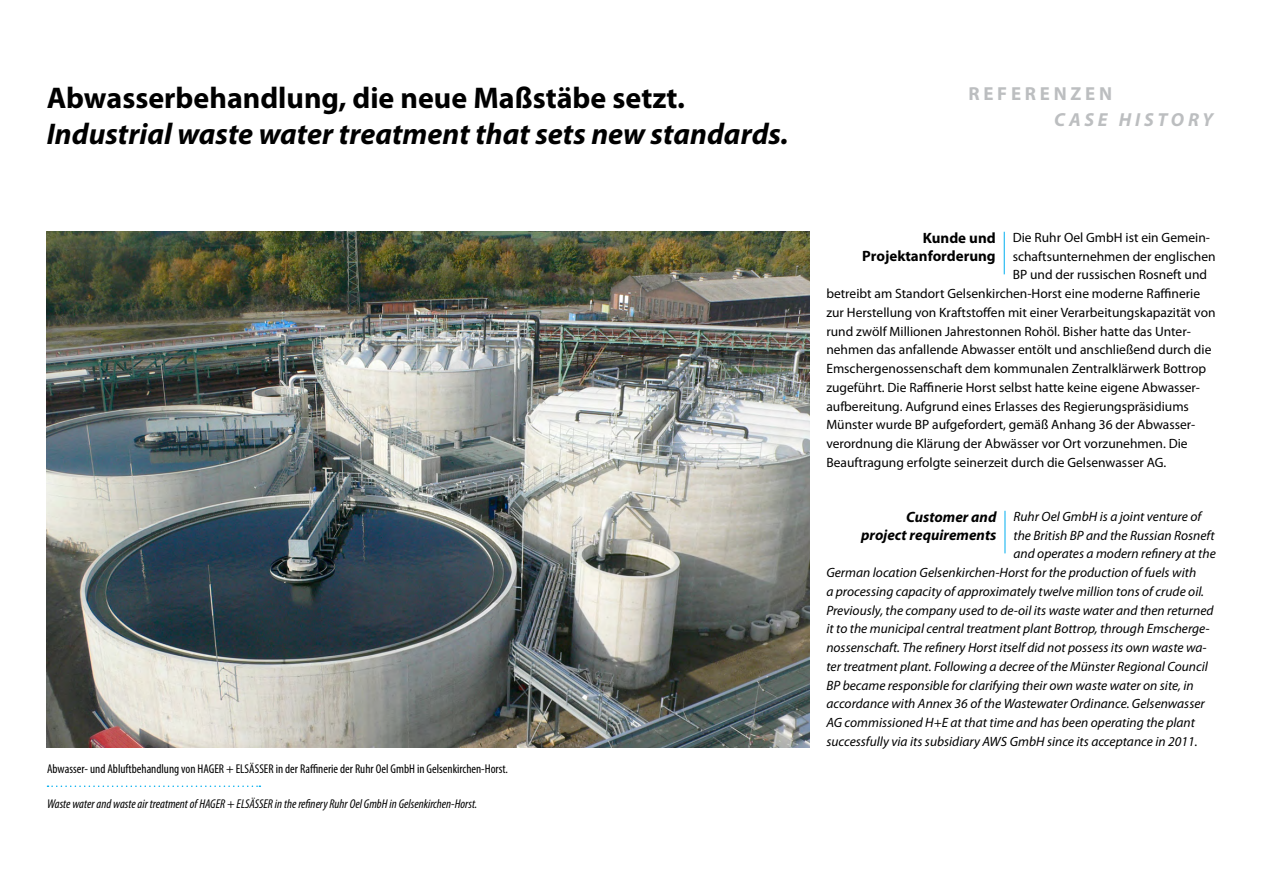
<style>
.page{position:relative;width:1263px;height:893px;background:#fff}
.page>*{position:absolute;margin:0;border:0;box-sizing:border-box;transform-origin:0 0}
.t1{font:italic 700 30px "Myriad Pro";color:#000}
.t2{font:700 30px "Myriad Pro";color:#000}
.t3{font:italic 700 18.9px "Myriad Pro";letter-spacing:.2em;color:#bcbec0}
.t4{font:700 18.9px "Myriad Pro";letter-spacing:.2em;color:#bcbec0}
.t5{font:italic 700 15px/18px "Myriad Pro";color:#000;text-align:right}
.t6{font:700 15px/18px "Myriad Pro";color:#000;text-align:right}
.t7{font:italic 13.5px "Myriad Pro";color:#000}
.t8{font:13.5px "Myriad Pro";color:#000}
.t9{font:condensed 12.75px "Myriad Pro";color:#000}
.t10{font:italic condensed 12.75px "Myriad Pro";color:#000}
</style>
<div class="page">
<img style="left:47px;top:232px;width:762px;height:515px">
<hr style="left:1004px;top:511px;width:1px;height:42px;background:#00aeef">
<svg style="left:48px;top:785px;width:212px;height:2px"></svg>
<hr style="left:1004px;top:232px;width:1px;height:42px;background:#00aeef">
<h1 class="t2" style="left:47px;top:78px;width:640px">Abwasserbehandlung, die neue Maßstäbe setzt.</h1>
<h1 class="t1" style="left:47px;top:114px;width:743px">Industrial waste water treatment that sets new standards.</h1>
<p class="t9" style="left:47px;top:761px;width:462px">Abwasser- und Abluftbehandlung von HAGER + ELSÄSSER in der Raffinerie der Ruhr Oel GmbH in Gelsenkirchen-Horst.</p>
<p class="t10" style="left:47px;top:796px;width:432px">Waste water and waste air treatment of HAGER + ELSÄSSER in the refinery Ruhr Oel GmbH in Gelsenkirchen-Horst.</p>
<h2 class="t4" style="left:968px;top:82px;width:145px">REFERENZEN</h2>
<h2 class="t3" style="left:1054px;top:107px;width:161px">CASE HISTORY</h2>
<p class="t8" style="left:1013px;top:229px;width:199px">Die Ruhr Oel GmbH ist ein Gemein-</p>
<p class="t8" style="left:1013px;top:248px;width:204px">schaftsunternehmen der englischen</p>
<p class="t8" style="left:1013px;top:267px;width:196px">BP und der russischen Rosneft und</p>
<p class="t8" style="left:826px;top:285px;width:375px">betreibt am Standort Gelsenkirchen-Horst eine moderne Raffinerie</p>
<p class="t8" style="left:826px;top:304px;width:391px">zur Herstellung von Kraftstoffen mit einer Verarbeitungskapazität von</p>
<p class="t8" style="left:826px;top:323px;width:366px">rund zwölf Millionen Jahrestonnen Rohöl. Bisher hatte das Unter-</p>
<p class="t8" style="left:826px;top:342px;width:387px">nehmen das anfallende Abwasser entölt und anschließend durch die</p>
<p class="t8" style="left:826px;top:360px;width:381px">Emschergenossenschaft dem kommunalen Zentralklärwerk Bottrop</p>
<p class="t8" style="left:826px;top:379px;width:375px">zugeführt. Die Raffinerie Horst selbst hatte keine eigene Abwasser-</p>
<p class="t8" style="left:826px;top:398px;width:364px">aufbereitung. Aufgrund eines Erlasses des Regierungspräsidiums</p>
<p class="t8" style="left:826px;top:417px;width:371px">Münster wurde BP aufgefordert, gemäß Anhang 36 der Abwasser-</p>
<p class="t8" style="left:826px;top:435px;width:363px">verordnung die Klärung der Abwässer vor Ort vorzunehmen. Die</p>
<p class="t8" style="left:826px;top:454px;width:341px">Beauftragung erfolgte seinerzeit durch die Gelsenwasser AG.</p>
<p class="t6" style="left:862px;top:228px;width:135px">Kunde und<br>Projektanforderung</p>
<p class="t7" style="left:1013px;top:508px;width:189px">Ruhr Oel GmbH is a joint venture of</p>
<p class="t7" style="left:1013px;top:527px;width:203px">the British BP and the Russian Rosneft</p>
<p class="t7" style="left:1013px;top:545px;width:204px">and operates a modern refinery at the</p>
<p class="t7" style="left:826px;top:564px;width:371px">German location Gelsenkirchen-Horst for the production of fuels with</p>
<p class="t7" style="left:826px;top:583px;width:379px">a processing capacity of approximately twelve million tons of crude oil.</p>
<p class="t7" style="left:826px;top:602px;width:389px">Previously, the company used to de-oil its waste water and then returned</p>
<p class="t7" style="left:826px;top:621px;width:385px">it to the municipal central treatment plant Bottrop, through Emscherge-</p>
<p class="t7" style="left:826px;top:639px;width:382px">nossenschaft. The refinery Horst itself did not possess its own waste wa-</p>
<p class="t7" style="left:826px;top:658px;width:383px">ter treatment plant. Following a decree of the Münster Regional Council</p>
<p class="t7" style="left:826px;top:677px;width:369px">BP became responsible for clarifying their own waste water on site, in</p>
<p class="t7" style="left:826px;top:696px;width:380px">accordance with Annex 36 of the Wastewater Ordinance. Gelsenwasser</p>
<p class="t7" style="left:826px;top:714px;width:370px">AG commissioned H+E at that time and has been operating the plant</p>
<p class="t7" style="left:826px;top:733px;width:373px">successfully via its subsidiary AWS GmbH since its acceptance in 2011.</p>
<p class="t5" style="left:861px;top:507px;width:137px">Customer and project requirements</p>
</div>
